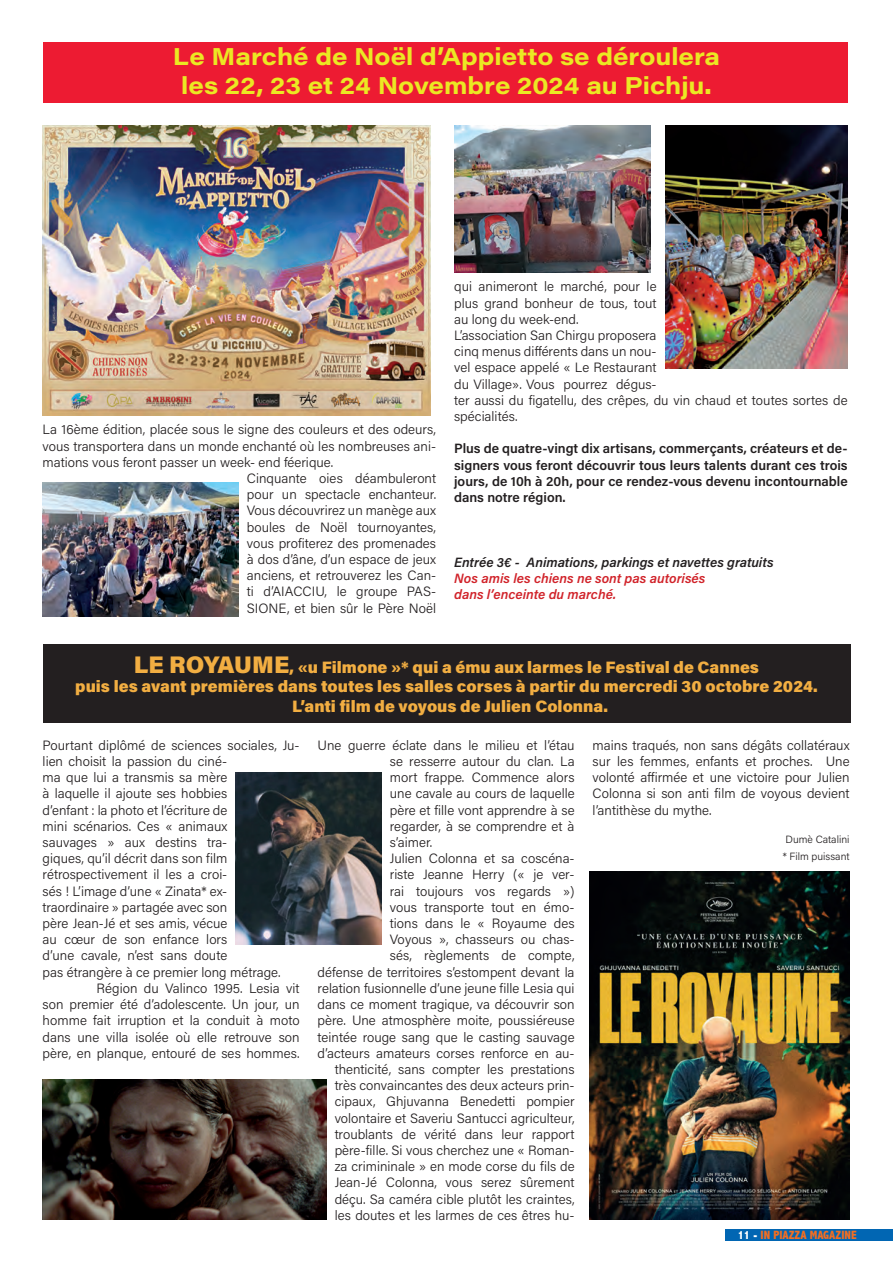
<style>
.page{position:relative;width:893px;height:1263px;background:#fff}
.page>*{position:absolute;margin:0;border:0;box-sizing:border-box;transform-origin:0 0}
.t1{font:24px/28.8px "Acumin Variable Concept";letter-spacing:.14em;color:#ebe823;text-align:center}
.t2{font:16.5px/19.8px "Acumin Variable Concept";letter-spacing:.09em;color:#f2ae42;text-align:center}
.t3{font:13.5px/16.2px "Acumin Variable Concept";letter-spacing:.01em;color:#231f20;text-align:justify}
.t4{font:13.5px/16.2px "Acumin Variable Concept";letter-spacing:.035em;color:#d1232a}
.t5{font:13.5px "Acumin Variable Concept";letter-spacing:.035em;color:#231f20}
.t6{font:800 condensed 12px "Abadi";color:#f36e21}
.t7{font:10.5px/16.2px "Acumin Variable Concept";letter-spacing:.01em;color:#231f20}
.s1{font-size:24px}
.s2{color:#fff}
</style>
<div class="page">
<div style="left:43px;top:644px;width:807px;height:79px;background:#231f20"></div>
<div style="left:43px;top:43px;width:804px;height:60px;background:#ed1b32"></div>
<div style="left:725px;top:1229px;width:168px;height:11px;background:#0166b3"></div>
<img style="left:43px;top:125px;width:387px;height:291px">
<img style="left:454px;top:125px;width:196px;height:148px">
<img style="left:665px;top:125px;width:183px;height:244px">
<img style="left:43px;top:483px;width:195px;height:134px">
<img style="left:589px;top:872px;width:261px;height:347px">
<img style="left:236px;top:772px;width:145px;height:172px">
<img style="left:43px;top:1079px;width:283px;height:140px">
<h1 class="t1" style="left:173px;top:42px;width:545px">Le Marché de Noël d’Appietto se déroulera les 22, 23 et 24 Novembre 2024 au Pichju.</h1>
<p class="t3" style="left:43px;top:421px;width:395px">La 16ème édition, placée sous le signe des couleurs et des odeurs,</p>
<p class="t3" style="left:43px;top:437px;width:395px">vous transportera dans un monde enchanté où les nombreuses ani-</p>
<p class="t3" style="left:43px;top:453px;width:292px">mations vous feront passer un week- end féerique.</p>
<p class="t3" style="left:247px;top:470px;width:191px">Cinquante oies déambuleront</p>
<p class="t3" style="left:247px;top:486px;width:191px">pour un spectacle enchanteur.</p>
<p class="t3" style="left:247px;top:502px;width:191px">Vous découvrirez un manège aux</p>
<p class="t3" style="left:247px;top:518px;width:191px">boules de Noël tournoyantes,</p>
<p class="t3" style="left:247px;top:534px;width:191px">vous profiterez des promenades</p>
<p class="t3" style="left:247px;top:551px;width:191px">à dos d’âne, d’un espace de jeux</p>
<p class="t3" style="left:247px;top:567px;width:191px">anciens, et retrouverez les Can-</p>
<p class="t3" style="left:247px;top:583px;width:191px">ti d’AIACCIU, le groupe PAS-</p>
<p class="t3" style="left:247px;top:599px;width:191px">SIONE, et bien sûr le Père Noël</p>
<p class="t3" style="left:454px;top:278px;width:395px;text-align:left">qui animeront le marché, pour le<br>plus grand bonheur de tous, tout<br>au long du week-end.<br>L’association San Chirgu proposera<br>cinq menus différents dans un nou-<br>vel espace appelé « Le Restaurant<br>du Village». Vous pourrez dégus-<br>ter aussi du figatellu, des crêpes, du vin chaud et toutes sortes de spécialités.</p>
<p class="t3" style="left:454px;top:440px;width:395px">Plus de quatre-vingt dix artisans, commerçants, créateurs et de&shy;signers vous feront découvrir tous leurs talents durant ces trois jours, de 10h à 20h, pour ce rendez-vous devenu incontournable dans notre région.</p>
<p class="t5" style="left:454px;top:553px;width:320px">Entrée 3€ - Animations, parkings et navettes gratuits</p>
<p class="t4" style="left:454px;top:570px;width:252px">Nos amis les chiens ne sont pas autorisés dans l’enceinte du marché.</p>
<p class="t2" style="left:75px;top:656px;width:742px"><span class="s1">LE ROYAUME</span>, «u Filmone »* qui a ému aux larmes le Festival de Cannes<br>puis les avant premières dans toutes les salles corses à partir du mercredi 30 octobre 2024.<br>L’anti film de voyous de Julien Colonna.</p>
<p class="t3" style="left:43px;top:736px;width:258px">Pourtant diplômé de sciences sociales, Ju-</p>
<p class="t3" style="left:43px;top:753px;width:186px">lien choisit la passion du ciné-</p>
<p class="t3" style="left:43px;top:769px;width:186px">ma que lui a transmis sa mère</p>
<p class="t3" style="left:43px;top:785px;width:186px">à laquelle il ajoute ses hobbies</p>
<p class="t3" style="left:43px;top:801px;width:186px">d’enfant : la photo et l’écriture de</p>
<p class="t3" style="left:43px;top:817px;width:186px">mini scénarios. Ces « animaux</p>
<p class="t3" style="left:43px;top:834px;width:186px">sauvages » aux destins tra-</p>
<p class="t3" style="left:43px;top:850px;width:186px">giques, qu’il décrit dans son film</p>
<p class="t3" style="left:43px;top:866px;width:186px">rétrospectivement il les a croi-</p>
<p class="t3" style="left:43px;top:882px;width:186px">sés ! L’image d’une « Zinata* ex-</p>
<p class="t3" style="left:43px;top:898px;width:186px">traordinaire » partagée avec son</p>
<p class="t3" style="left:43px;top:915px;width:186px">père Jean-Jé et ses amis, vécue</p>
<p class="t3" style="left:43px;top:931px;width:186px">au cœur de son enfance lors</p>
<p class="t3" style="left:43px;top:947px;width:186px">d’une cavale, n’est sans doute</p>
<p class="t3" style="left:43px;top:963px;width:239px">pas étrangère à ce premier long métrage.</p>
<p class="t3" style="left:97px;top:979px;width:204px">Région du Valinco 1995. Lesia vit</p>
<p class="t3" style="left:43px;top:996px;width:258px">son premier été d’adolescente. Un jour, un</p>
<p class="t3" style="left:43px;top:1012px;width:258px">homme fait irruption et la conduit à moto</p>
<p class="t3" style="left:43px;top:1028px;width:258px">dans une villa isolée où elle retrouve son</p>
<p class="t3" style="left:43px;top:1044px;width:258px">père, en planque, entouré de ses hommes.</p>
<p class="t3" style="left:318px;top:736px;width:258px">Une guerre éclate dans le milieu et l’étau</p>
<p class="t3" style="left:390px;top:753px;width:186px">se resserre autour du clan. La</p>
<p class="t3" style="left:390px;top:769px;width:186px">mort frappe. Commence alors</p>
<p class="t3" style="left:390px;top:785px;width:186px">une cavale au cours de laquelle</p>
<p class="t3" style="left:390px;top:801px;width:186px">père et fille vont apprendre à se</p>
<p class="t3" style="left:390px;top:817px;width:186px">regarder, à se comprendre et à</p>
<p class="t3" style="left:390px;top:834px;width:44px">s’aimer.</p>
<p class="t3" style="left:390px;top:850px;width:186px">Julien Colonna et sa coscéna-</p>
<p class="t3" style="left:390px;top:866px;width:186px">riste Jeanne Herry (« je ver-</p>
<p class="t3" style="left:390px;top:882px;width:186px">rai toujours vos regards »)</p>
<p class="t3" style="left:390px;top:898px;width:186px">vous transporte tout en émo-</p>
<p class="t3" style="left:390px;top:915px;width:186px">tions dans le « Royaume des</p>
<p class="t3" style="left:390px;top:931px;width:186px">Voyous », chasseurs ou chas-</p>
<p class="t3" style="left:390px;top:947px;width:186px">sés, règlements de compte,</p>
<p class="t3" style="left:318px;top:963px;width:258px">défense de territoires s’estompent devant la</p>
<p class="t3" style="left:318px;top:979px;width:258px">relation fusionnelle d’une jeune fille Lesia qui</p>
<p class="t3" style="left:318px;top:996px;width:258px">dans ce moment tragique, va découvrir son</p>
<p class="t3" style="left:318px;top:1012px;width:258px">père. Une atmosphère moite, poussiéreuse</p>
<p class="t3" style="left:318px;top:1028px;width:258px">teintée rouge sang que le casting sauvage</p>
<p class="t3" style="left:318px;top:1044px;width:258px">d’acteurs amateurs corses renforce en au-</p>
<p class="t3" style="left:335px;top:1060px;width:241px">thenticité, sans compter les prestations</p>
<p class="t3" style="left:335px;top:1077px;width:241px">très convaincantes des deux acteurs prin-</p>
<p class="t3" style="left:335px;top:1093px;width:241px">cipaux, Ghjuvanna Benedetti pompier</p>
<p class="t3" style="left:335px;top:1109px;width:241px">volontaire et Saveriu Santucci agriculteur,</p>
<p class="t3" style="left:335px;top:1125px;width:241px">troublants de vérité dans leur rapport</p>
<p class="t3" style="left:335px;top:1141px;width:241px">père-fille. Si vous cherchez une « Roman-</p>
<p class="t3" style="left:335px;top:1158px;width:241px">za crimininale » en mode corse du fils de</p>
<p class="t3" style="left:335px;top:1174px;width:241px">Jean-Jé Colonna, vous serez sûrement</p>
<p class="t3" style="left:335px;top:1190px;width:241px">déçu. Sa caméra cible plutôt les craintes,</p>
<p class="t3" style="left:335px;top:1206px;width:241px">les doutes et les larmes de ces êtres hu-</p>
<p class="t3" style="left:593px;top:736px;width:258px">mains traqués, non sans dégâts collatéraux sur les femmes, enfants et proches. Une volonté affirmée et une victoire pour Julien Colonna si son anti film de voyous devient l’antithèse du mythe.</p>
<p class="t7" style="left:783px;top:831px;width:68px">Dumè Catalini * Film puissant</p>
<p class="t6" style="left:738px;top:1228px;width:120px"><span class="s2">11 -</span> IN PIAZZA MAGAZINE</p>
</div>
